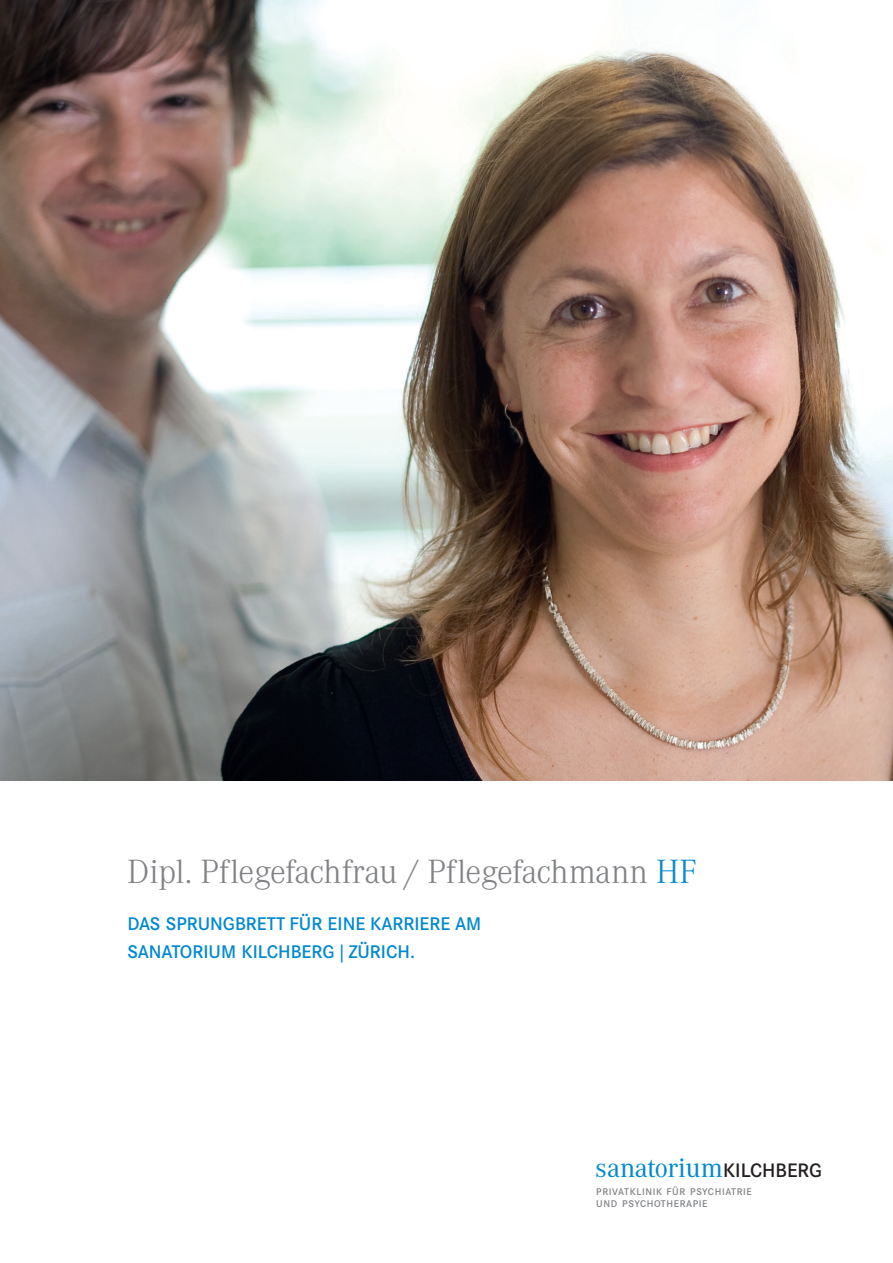
<style>
.page{position:relative;width:893px;height:1263px;background:#fff}
.page>*{position:absolute;margin:0;border:0;box-sizing:border-box;transform-origin:0 0}
.t1{font:300 33px "Corporate ABQ";letter-spacing:-.01em;color:#808285}
.t2{font:26.4px "Corporate ABQ";color:#0089d0}
.t3{font:500 18px/28.2px "Corporate SBQ";color:#0089d0}
.t4{font:500 9.6px/12.8px "Corporate SBQ";letter-spacing:.065em;color:#808285}
.s1{color:#0089d0}
.s2{font-family:"Corporate SBQ";font-weight:500;font-size:19.2px;color:#231f20}
</style>
<div class="page">
<img style="left:0;top:0;width:893px;height:780px">
<h1 class="t1" style="left:128px;top:859px;width:571px">Dipl. Pflegefachfrau / Pflegefachmann <span class="s1">HF</span></h1>
<p class="t3" style="left:128px;top:911px;width:355px">DAS SPRUNGBRETT FÜR EINE KARRIERE AM<br>SANATORIUM KILCHBERG | ZÜRICH.</p>
<h2 class="t2" style="left:595px;top:1158px;width:228px">sanatorium<span class="s2">KILCHBERG</span></h2>
<p class="t4" style="left:596px;top:1186px;width:157px">PRIVATKLINIK FÜR PSYCHIATRIE<br>UND PSYCHOTHERAPIE</p>
</div>
